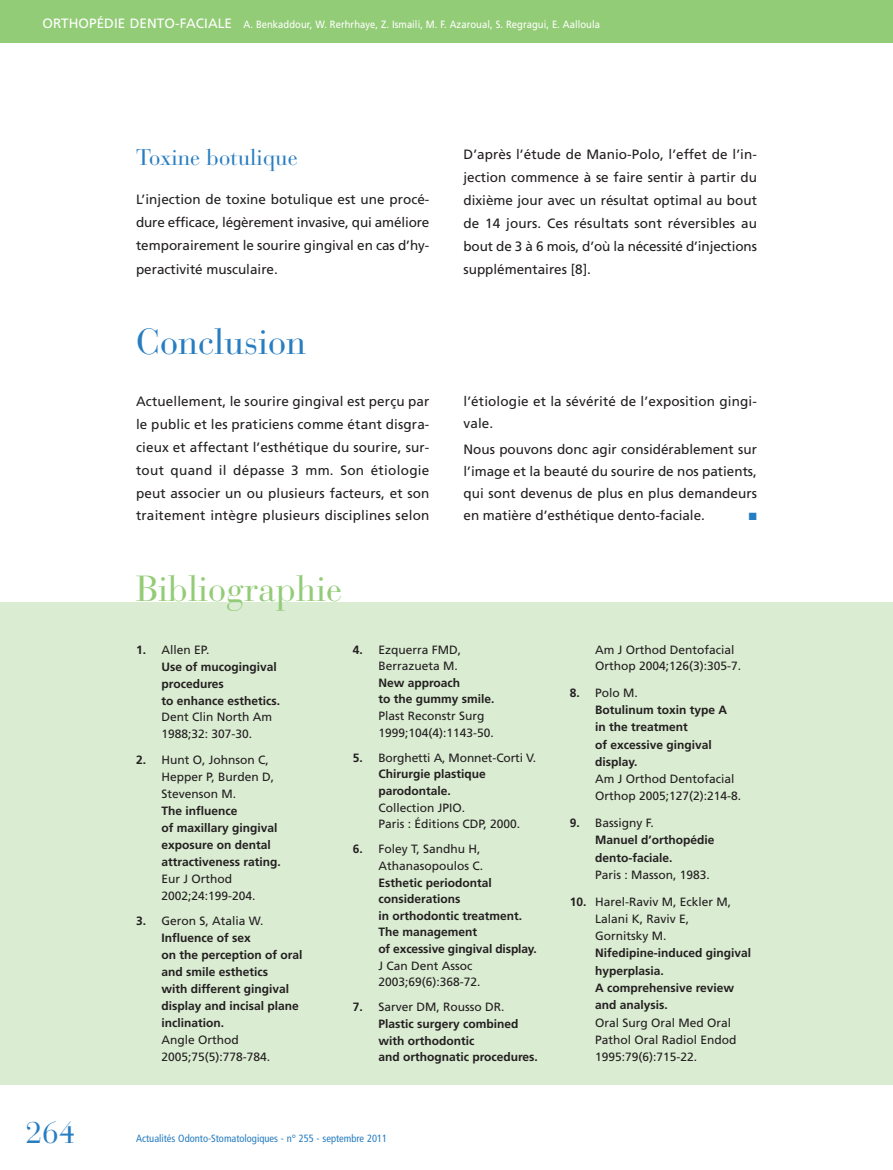
<style>
.page{position:relative;width:893px;height:1170px;background:#fff}
.page>*{position:absolute;margin:0;border:0;box-sizing:border-box;transform-origin:0 0}
.t1{font:36px "Bauer Bodoni";color:#93cc77}
.t2{font:36px "Bauer Bodoni";color:#277dc1}
.t3{font:30px "Bauer Bodoni";color:#277dc1}
.t4{font:22.5px "Bauer Bodoni";color:#277dc1}
.t5{font:13.5px/23px "Frutiger";color:#231f20;text-align:justify}
.t6{font:700 12px/17px "Frutiger";color:#231f20}
.t7{font:12px/17px "Frutiger";color:#231f20}
.t8{font:10.5px "Frutiger";letter-spacing:.005em;color:#fff;scale:.9 1}
.t9{font:condensed 10.5px "Frutiger";color:#277dc1}
.t10{font:10.5px "Zapf Dingbats ITC";color:#277dc1}
.s1{font-size:13.5px}
.s2{font-weight:400}
.s3{font-weight:700}
</style>
<div class="page">
<div style="left:0;top:0;width:893px;height:43px;background:#93cc77"></div>
<div style="left:0;top:602px;width:893px;height:482px;background:#daecd2"></div>
<p class="t8" style="left:43px;top:20px;width:621px"><span class="s1">ORTHOPÉDIE DENTO-FACIALE</span> A. Benkaddour, W. Rerhrhaye, Z. Ismaili, M. F. Azaroual, S. Regragui, E. Aalloula</p>
<h3 class="t4" style="left:136px;top:150px;width:163px">Toxine botulique</h3>
<p class="t5" style="left:136px;top:188px;width:295px;line-height:23.4px">L’injection de toxine botulique est une procé&shy;dure efficace, légèrement invasive, qui améliore temporairement le sourire gingival en cas d’hy&shy;peractivité musculaire.</p>
<h1 class="t2" style="left:136px;top:329px;width:172px">Conclusion</h1>
<p class="t5" style="left:463px;top:144px;width:295px">D’après l’étude de Manio-Polo, l’effet de l’in&shy;jection commence à se faire sentir à partir du dixième jour avec un résultat optimal au bout de 14 jours. Ces résultats sont réversibles au bout de 3 à 6 mois, d’où la nécessité d’injections supplémentaires [8].</p>
<p class="t5" style="left:136px;top:390px;width:295px">Actuellement, le sourire gingival est perçu par le public et les praticiens comme étant disgra&shy;cieux et affectant l’esthétique du sourire, sur&shy;tout quand il dépasse 3 mm. Son étiologie peut associer un ou plusieurs facteurs, et son traitement intègre plusieurs disciplines selon</p>
<p class="t5" style="left:463px;top:391px;width:295px;line-height:22.5px">l’étiologie et la sévérité de l’exposition gingi&shy;vale.</p>
<p class="t5" style="left:463px;top:439px;width:295px;line-height:22.2px">Nous pouvons donc agir considérablement sur l’image et la beauté du sourire de nos patients, qui sont devenus de plus en plus demandeurs en matière d’esthétique dento-faciale.</p>
<p class="t10" style="left:749px;top:512px;width:9px">■</p>
<h2 class="t3" style="left:26px;top:1121px;width:52px">264</h2>
<h1 class="t1" style="left:136px;top:575px;width:208px">Bibliographie</h1>
<p class="t6" style="left:162px;top:641px;width:120px;text-indent:-26px">1. <span class="s2">Allen EP.<br></span>Use of mucogingival procedures<br>to enhance esthetics.</p>
<p class="t7" style="left:162px;top:709px;width:112px">Dent Clin North Am<br>1988;32: 307-30.</p>
<p class="t7" style="left:162px;top:752px;width:114px;text-indent:-26px"><span class="s3">2.</span> Hunt O, Johnson C,<br>Hepper P, Burden D,<br>Stevenson M.</p>
<p class="t6" style="left:162px;top:803px;width:121px">The influence<br>of maxillary gingival exposure on dental attractiveness rating.</p>
<p class="t7" style="left:162px;top:871px;width:96px">Eur J Orthod<br>2002;24:199-204.</p>
<p class="t6" style="left:162px;top:913px;width:143px;text-indent:-25px">3. <span class="s2">Geron S, Atalia W.<br></span>Influence of sex<br>on the perception of oral and smile esthetics<br>with different gingival display and incisal plane inclination.</p>
<p class="t7" style="left:161px;top:1032px;width:110px">Angle Orthod<br>2005;75(5):778-784.</p>
<p class="t7" style="left:353px;top:642px;width:110px;text-align:right"><span class="s3">4.</span> Ezquerra FMD,<br>Berrazueta M.</p>
<p class="t6" style="left:378px;top:675px;width:118px">New approach<br>to the gummy smile.</p>
<p class="t7" style="left:378px;top:708px;width:117px">Plast Reconstr Surg<br>1999;104(4):1143-50.</p>
<p class="t6" style="left:378px;top:750px;width:159px;text-indent:-26px">5. <span class="s2">Borghetti A, Monnet-Corti V.<br></span>Chirurgie plastique parodontale.</p>
<p class="t7" style="left:378px;top:800px;width:143px">Collection JPIO.<br>Paris : Éditions CDP, 2000.</p>
<p class="t7" style="left:353px;top:841px;width:132px;text-align:right"><span class="s3">6.</span> Foley T, Sandhu H,<br>Athanasopoulos C.</p>
<p class="t6" style="left:378px;top:874px;width:160px">Esthetic periodontal considerations<br>in orthodontic treatment.<br>The management<br>of excessive gingival display.</p>
<p class="t7" style="left:378px;top:957px;width:104px">J Can Dent Assoc<br>2003;69(6):368-72.</p>
<p class="t6" style="left:378px;top:999px;width:161px;text-indent:-26px">7. <span class="s2">Sarver DM, Rousso DR.<br></span>Plastic surgery combined with orthodontic<br>and orthognatic procedures.</p>
<p class="t9" style="left:136px;top:1134px;width:253px">Actualités Odonto-Stomatologiques - n° 255 - septembre 2011</p>
<p class="t7" style="left:595px;top:642px;width:148px;line-height:16.5px">Am J Orthod Dentofacial<br>Orthop 2004;126(3):305-7.</p>
<p class="t6" style="left:595px;top:684px;width:133px;text-indent:-26px">8. <span class="s2">Polo M.<br></span>Botulinum toxin type A in the treatment<br>of excessive gingival display.</p>
<p class="t7" style="left:595px;top:771px;width:148px">Am J Orthod Dentofacial<br>Orthop 2005;127(2):214-8.</p>
<p class="t6" style="left:595px;top:815px;width:121px;text-indent:-26px">9. <span class="s2">Bassigny F.<br></span>Manuel d’orthopédie dento-faciale.</p>
<p class="t7" style="left:595px;top:867px;width:116px">Paris : Masson, 1983.</p>
<p class="t7" style="left:595px;top:893px;width:137px;text-indent:-26px"><span class="s3">10.</span> Harel-Raviv M, Eckler M,<br>Lalani K, Raviv E,<br>Gornitsky M.</p>
<p class="t6" style="left:595px;top:945px;width:157px">Nifedipine-induced gingival hyperplasia.<br>A comprehensive review and analysis.</p>
<p class="t7" style="left:595px;top:1014px;width:143px">Oral Surg Oral Med Oral<br>Pathol Oral Radiol Endod<br>1995:79(6):715-22.</p>
</div>
